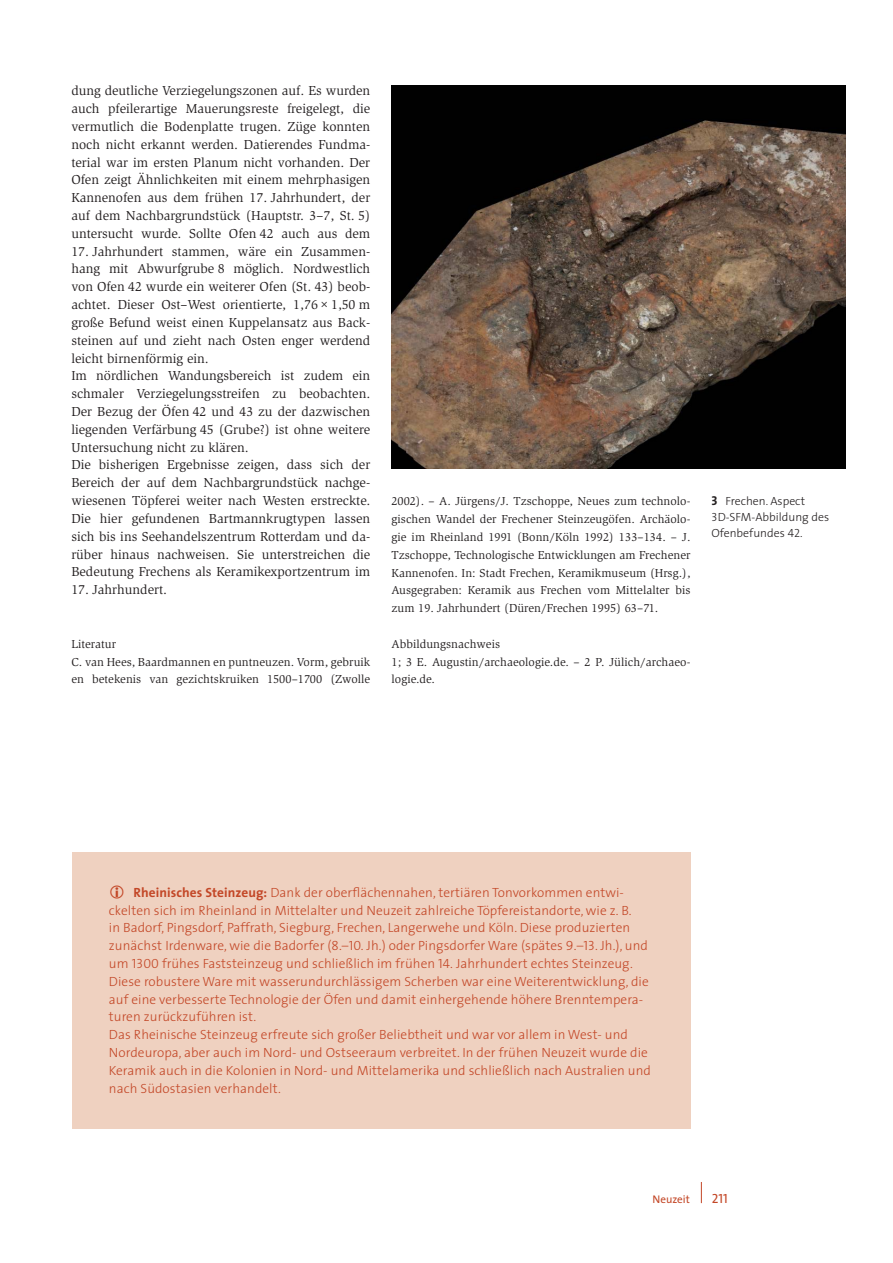
<style>
.page{position:relative;width:893px;height:1263px;background:#fff}
.page>*{position:absolute;margin:0;border:0;box-sizing:border-box;transform-origin:0 0}
.t1{font:13.35px/17.9px "Slimbach";color:#231f20;text-align:justify}
.t2{font:300 13.35px/17.9px "The Sans";letter-spacing:.005em;color:#c34727}
.t3{font:13.35px "The Sans Caps";color:#c34727}
.t4{font:11.85px/17.9px "Slimbach";letter-spacing:.005em;color:#231f20}
.t5{font:300 11.85px/16.4px "The Sans";color:#231f20}
.t6{font:11.1px "The Sans";color:#c34727}
.s1{font-family:"The Sans Bold Caps";font-weight:400;font-size:12.9px}
.s2{font-family:"The Sans Light Caps";font-weight:400}
.s3{font-weight:700}
</style>
<div class="page">
<svg style="left:701px;top:1182px;width:1px;height:21px"></svg>
<div style="left:72px;top:852px;width:618px;height:277px;background:#efd1c0"></div>
<img style="left:391px;top:86px;width:454px;height:383px">
<p class="t1" style="left:71px;top:83px;width:300px">dung deutliche Verziegelungszonen auf. Es wurden auch pfeilerartige Mauerungsreste freigelegt, die vermutlich die Bodenplatte trugen. Züge konnten noch nicht erkannt werden. Datierendes Fundma&shy;terial war im ersten Planum nicht vorhanden. Der Ofen zeigt Ähnlichkeiten mit einem mehrphasigen Kannenofen aus dem frühen 17. Jahrhundert, der auf dem Nachbargrundstück (Hauptstr. 3–7, St. 5) untersucht wurde. Sollte Ofen 42 auch aus dem</p>
<p class="t1" style="left:71px;top:243px;width:300px;text-align:left">17. Jahrhundert stammen, wäre ein Zusammen&shy;hang mit Abwurfgrube 8 möglich. Nordwestlich von Ofen 42 wurde ein weiterer Ofen (St. 43) beob&shy;achtet. Dieser Ost–West orientierte, 1,76×1,50 m große Befund weist einen Kuppelansatz aus Back&shy;steinen auf und zieht nach Osten enger werdend leicht birnenförmig ein.<br>Im nördlichen Wandungsbereich ist zudem ein schmaler Verziegelungsstreifen zu beobachten.<br>Der Bezug der Öfen 42 und 43 zu der dazwischen liegenden Verfärbung 45 (Grube?) ist ohne weitere Untersuchung nicht zu klären.<br>Die bisherigen Ergebnisse zeigen, dass sich der Bereich der auf dem Nachbargrundstück nachge&shy;wiesenen Töpferei weiter nach Westen erstreckte.<br>Die hier gefundenen Bartmannkrugtypen lassen sich bis ins Seehandelszentrum Rotterdam und da&shy;rüber hinaus nachweisen. Sie unterstreichen die Bedeutung Frechens als Keramikexportzentrum im</p>
<p class="t1" style="left:71px;top:582px;width:97px">17. Jahrhundert.</p>
<p class="t4" style="left:71px;top:636px;width:300px">Literatur<br>C. van Hees, Baardmannen en puntneuzen. Vorm, gebruik en betekenis van gezichtskruiken 1500–1700 (Zwolle</p>
<p class="t4" style="left:391px;top:493px;width:300px;text-align:justify">2002). – A. Jürgens/J. Tzschoppe, Neues zum technolo&shy;gischen Wandel der Frechener Steinzeugöfen. Archäolo&shy;gie im Rheinland 1991 (Bonn/Köln 1992) 133–134. – J.<br>Tzschoppe, Technologische Entwicklungen am Frechener Kannenofen. In: Stadt Frechen, Keramikmuseum (Hrsg.), Ausgegraben: Keramik aus Frechen vom Mittelalter bis zum 19. Jahrhundert (Düren/Frechen 1995) 63–71.</p>
<p class="t4" style="left:391px;top:636px;width:300px">Abbildungsnachweis<br>1; 3 E. Augustin/archaeologie.de. – 2 P. Jülich/archaeo&shy;logie.de.</p>
<p class="t5" style="left:711px;top:494px;width:119px"><span class="s1">3</span> Frechen. Aspect<br><span class="s2">3</span>D-SFM-Abbildung des<br>Ofenbefundes <span class="s2">42</span>.</p>
<p class="t2" style="left:109px;top:885px;width:543px;text-indent:25px"><span class="s3">Rheinisches Steinzeug:</span> Dank der oberflächennahen, tertiären Tonvorkommen entwi&shy;ckelten sich im Rheinland in Mittelalter und Neuzeit zahlreiche Töpfereistandorte, wie z. B.<br>in Badorf, Pingsdorf, Paffrath, Siegburg, Frechen, Langerwehe und Köln. Diese produzierten zunächst Irdenware, wie die Badorfer (<span class="s2">8.–10.</span> Jh.) oder Pingsdorfer Ware (spätes <span class="s2">9.–13. J</span>h.), und um <span class="s2">1300</span> frühes Faststeinzeug und schließlich im frühen <span class="s2">14.</span> Jahrhundert echtes Steinzeug.<br>Diese robustere Ware mit wasserundurchlässigem Scherben war eine Weiterentwicklung, die auf eine verbesserte Technologie der Öfen und damit einhergehende höhere Brenntempera&shy;turen zurückzuführen ist.<br>Das Rheinische Steinzeug erfreute sich großer Beliebtheit und war vor allem in West- und Nordeuropa, aber auch im Nord- und Ostseeraum verbreitet. In der frühen Neuzeit wurde die Keramik auch in die Kolonien in Nord- und Mittelamerika und schließlich nach Australien und nach Südostasien verhandelt.</p>
<p class="t6" style="left:652px;top:1195px;width:39px">Neuzeit</p>
<p class="t3" style="left:712px;top:1194px;width:18px">211</p>
</div>
